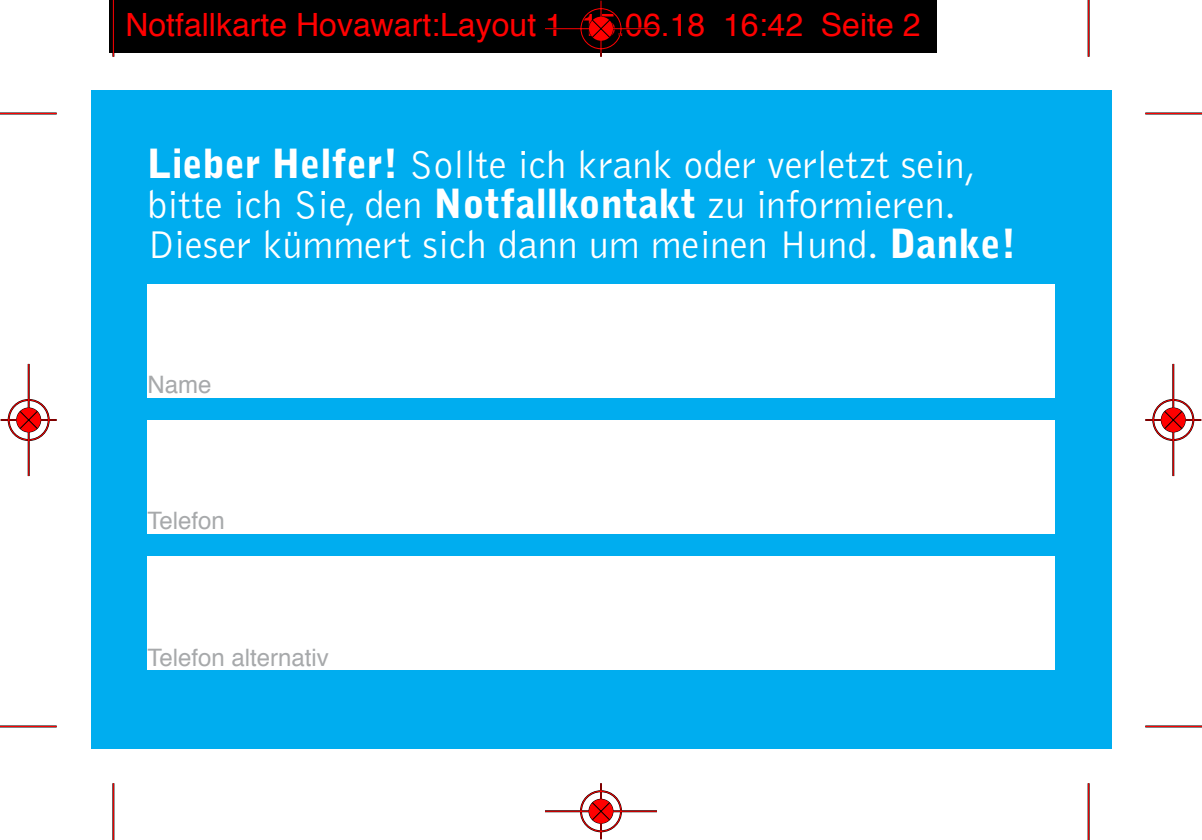
<style>
.page{position:relative;width:1202px;height:840px;background:#fff}
.page>*{position:absolute;margin:0;border:0;box-sizing:border-box;transform-origin:0 0}
.t1{font:300 40px/40px "Bell Gothic";color:#fff}
.t2{font:32px "Helvetica";color:#f00}
.t3{font:24px "Helvetica";color:#a7a9ab}
.s1{font-weight:900}
</style>
<div class="page">
<div style="left:91px;top:91px;width:1020px;height:657px;background:#00adef"></div>
<div style="left:147px;top:283px;width:907px;height:114px;background:#fff"></div>
<div style="left:147px;top:420px;width:907px;height:113px;background:#fff"></div>
<div style="left:147px;top:556px;width:907px;height:113px;background:#fff"></div>
<div style="left:109px;top:0;width:828px;height:52px;background:#000"></div>
<hr style="left:112px;top:0;width:2px;height:57px;background:#000">
<hr style="left:0;top:112px;width:57px;height:2px;background:#000">
<hr style="left:1088px;top:0;width:2px;height:57px;background:#000">
<hr style="left:1145px;top:112px;width:57px;height:2px;background:#000">
<hr style="left:112px;top:782px;width:2px;height:57px;background:#000">
<hr style="left:0;top:725px;width:57px;height:2px;background:#000">
<hr style="left:1088px;top:782px;width:2px;height:57px;background:#000">
<hr style="left:1145px;top:725px;width:57px;height:2px;background:#000">
<hr style="left:113px;top:0;width:1px;height:57px;background:#f00">
<hr style="left:0;top:113px;width:57px;height:1px;background:#f00">
<hr style="left:1088px;top:0;width:1px;height:57px;background:#f00">
<hr style="left:1145px;top:113px;width:57px;height:1px;background:#f00">
<hr style="left:113px;top:782px;width:1px;height:57px;background:#f00">
<hr style="left:0;top:725px;width:57px;height:1px;background:#f00">
<hr style="left:1088px;top:782px;width:1px;height:57px;background:#f00">
<hr style="left:1145px;top:725px;width:57px;height:1px;background:#f00">
<svg style="left:543px;top:0;width:116px;height:57px"></svg>
<svg style="left:545px;top:783px;width:112px;height:56px"></svg>
<svg style="left:0;top:363px;width:57px;height:114px"></svg>
<svg style="left:1145px;top:363px;width:57px;height:114px"></svg>
<p class="t2" style="left:125px;top:12px;width:797px">Notfallkarte Hovawart:Layout 1 15.06.18 16:42 Seite 2</p>
<p class="t1" style="left:147px;top:147px;width:870px"><span class="s1">Lieber Helfer!</span> Sollte ich krank oder verletzt sein, bitte ich Sie, den <span class="s1">Notfallkontakt</span> zu informieren.<br>Dieser kümmert sich dann um meinen Hund. <span class="s1">Danke!</span></p>
<p class="t3" style="left:147px;top:375px;width:66px">Name</p>
<p class="t3" style="left:147px;top:511px;width:79px">Telefon</p>
<p class="t3" style="left:147px;top:647px;width:183px">Telefon alternativ</p>
</div>
